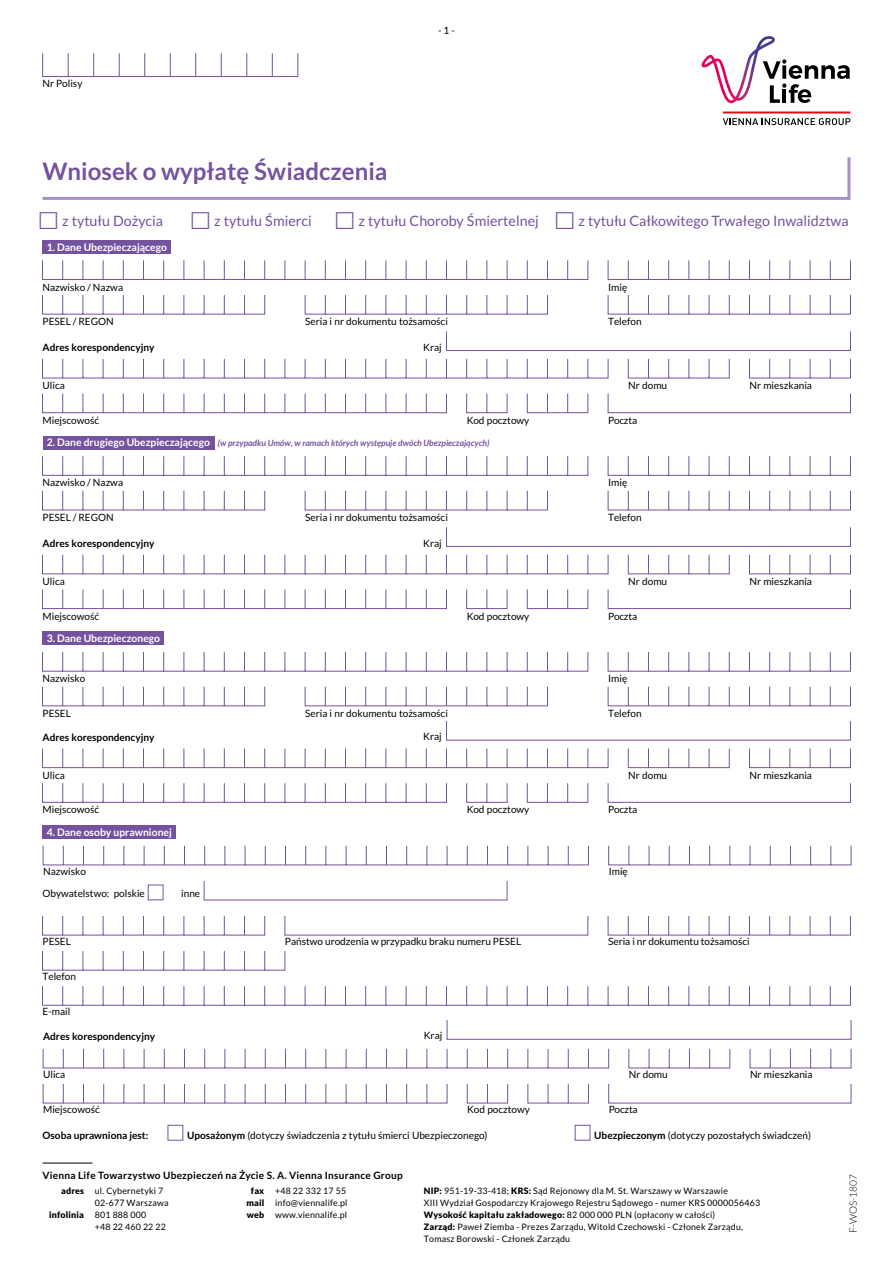
<style>
.page{position:relative;width:893px;height:1263px;background:#fff}
.page>*{position:absolute;margin:0;border:0;box-sizing:border-box;transform-origin:0 0}
.t1{font:700 24px "Lato";color:#75529d}
.t2{font:14.25px "Lato";color:#75529d}
.t3{font:700 10.35px "Lato";color:#fff}
.t4{font:10.05px "Lato";color:#000}
.t5{font:700 10.05px "Lato";color:#000}
.t6{font:700 10.05px "Lato";letter-spacing:.025em;color:#000}
.t7{font:300 10.05px "Lato";color:#000}
.t8{font:8.85px/12px "Lato";letter-spacing:.02em;color:#000}
.t9{font:900 8.85px "Lato";letter-spacing:.02em;color:#000}
.t10{font:italic 700 8.55px "Lato";color:#75529d}
.s1{font-style:normal;font-size:10.35px;color:#fff}
.s2{font-weight:700}
.s3{font-weight:900}
.s4{font-weight:400}
</style>
<div class="page">
<div style="left:575px;top:1125px;width:15px;height:15px;border:1px solid #75529d"></div>
<div style="left:168px;top:1125px;width:15px;height:15px;border:1px solid #75529d"></div>
<div style="left:43px;top:825px;width:133px;height:14px;background:#75529d"></div>
<div style="left:43px;top:632px;width:121px;height:13px;background:#75529d"></div>
<svg style="left:42px;top:652px;width:809px;height:20px"></svg>
<svg style="left:42px;top:686px;width:223px;height:20px"></svg>
<svg style="left:304px;top:686px;width:547px;height:20px"></svg>
<svg style="left:42px;top:721px;width:809px;height:82px"></svg>
<div style="left:43px;top:436px;width:171px;height:13px;background:#75529d"></div>
<svg style="left:42px;top:456px;width:809px;height:20px"></svg>
<svg style="left:42px;top:490px;width:223px;height:21px"></svg>
<svg style="left:304px;top:490px;width:547px;height:21px"></svg>
<svg style="left:42px;top:527px;width:809px;height:82px"></svg>
<div style="left:43px;top:240px;width:128px;height:13px;background:#75529d"></div>
<svg style="left:42px;top:260px;width:809px;height:20px"></svg>
<svg style="left:42px;top:295px;width:223px;height:20px"></svg>
<svg style="left:304px;top:295px;width:547px;height:20px"></svg>
<svg style="left:42px;top:331px;width:809px;height:82px"></svg>
<svg style="left:42px;top:845px;width:810px;height:259px"></svg>
<svg style="left:42px;top:950px;width:244px;height:21px"></svg>
<svg style="left:42px;top:985px;width:809px;height:21px"></svg>
<div style="left:148px;top:885px;width:15px;height:15px;border:1px solid #75529d"></div>
<svg style="left:607px;top:915px;width:244px;height:21px"></svg>
<svg style="left:42px;top:915px;width:223px;height:21px"></svg>
<svg style="left:43px;top:157px;width:807px;height:43px"></svg>
<hr style="left:43px;top:1163px;width:50px;height:1px;background:#000">
<svg style="left:42px;top:53px;width:256px;height:24px"></svg>
<hr style="left:723px;top:112px;width:127px;height:1px;background:#e30613">
<svg style="left:723px;top:118px;width:127px;height:7px"></svg>
<svg style="left:701px;top:36px;width:149px;height:67px"></svg>
<p class="t4" style="left:43px;top:78px;width:41px">Nr Polisy</p>
<h1 class="t1" style="left:43px;top:158px;width:346px">Wniosek o wypłatę Świadczenia</h1>
<p class="t4" style="left:438px;top:25px;width:18px">- 1 -</p>
<h2 class="t2" style="left:62px;top:213px;width:102px">z tytułu Dożycia</h2>
<h2 class="t2" style="left:214px;top:213px;width:99px">z tytułu Śmierci</h2>
<h2 class="t2" style="left:359px;top:213px;width:182px">z tytułu Choroby Śmiertelnej</h2>
<h2 class="t2" style="left:578px;top:213px;width:272px">z tytułu Całkowitego Trwałego Inwalidztwa</h2>
<p class="t3" style="left:47px;top:241px;width:122px">1. Dane Ubezpieczającego</p>
<p class="t4" style="left:43px;top:281px;width:82px">Nazwisko / Nazwa</p>
<p class="t4" style="left:608px;top:281px;width:21px">Imię</p>
<p class="t4" style="left:43px;top:316px;width:73px">PESEL / REGON</p>
<p class="t4" style="left:305px;top:316px;width:144px">Seria i nr dokumentu tożsamości</p>
<p class="t4" style="left:608px;top:316px;width:35px">Telefon</p>
<p class="t5" style="left:43px;top:342px;width:114px">Adres korespondencyjny</p>
<p class="t4" style="left:423px;top:342px;width:20px">Kraj</p>
<p class="t4" style="left:43px;top:380px;width:24px">Ulica</p>
<p class="t4" style="left:628px;top:380px;width:40px">Nr domu</p>
<p class="t4" style="left:749px;top:380px;width:64px">Nr mieszkania</p>
<p class="t4" style="left:43px;top:415px;width:58px">Miejscowość</p>
<p class="t4" style="left:467px;top:415px;width:64px">Kod pocztowy</p>
<p class="t4" style="left:608px;top:415px;width:31px">Poczta</p>
<p class="t10" style="left:47px;top:438px;width:444px"><span class="s1">2. Dane drugiego Ubezpieczającego</span> (w przypadku Umów, w ramach których występuje dwóch Ubezpieczających)</p>
<p class="t4" style="left:43px;top:477px;width:82px">Nazwisko / Nazwa</p>
<p class="t4" style="left:608px;top:477px;width:21px">Imię</p>
<p class="t4" style="left:43px;top:512px;width:73px">PESEL / REGON</p>
<p class="t4" style="left:305px;top:512px;width:144px">Seria i nr dokumentu tożsamości</p>
<p class="t4" style="left:608px;top:512px;width:35px">Telefon</p>
<p class="t5" style="left:43px;top:538px;width:114px">Adres korespondencyjny</p>
<p class="t4" style="left:423px;top:537px;width:20px">Kraj</p>
<p class="t4" style="left:43px;top:576px;width:24px">Ulica</p>
<p class="t4" style="left:628px;top:576px;width:40px">Nr domu</p>
<p class="t4" style="left:749px;top:576px;width:64px">Nr mieszkania</p>
<p class="t4" style="left:43px;top:610px;width:58px">Miejscowość</p>
<p class="t4" style="left:467px;top:610px;width:64px">Kod pocztowy</p>
<p class="t4" style="left:608px;top:610px;width:31px">Poczta</p>
<p class="t3" style="left:47px;top:632px;width:115px">3. Dane Ubezpieczonego</p>
<p class="t4" style="left:43px;top:673px;width:44px">Nazwisko</p>
<p class="t4" style="left:608px;top:673px;width:21px">Imię</p>
<p class="t4" style="left:43px;top:708px;width:30px">PESEL</p>
<p class="t4" style="left:305px;top:708px;width:144px">Seria i nr dokumentu tożsamości</p>
<p class="t4" style="left:608px;top:708px;width:35px">Telefon</p>
<p class="t5" style="left:43px;top:731px;width:114px">Adres korespondencyjny</p>
<p class="t4" style="left:423px;top:731px;width:20px">Kraj</p>
<p class="t4" style="left:43px;top:769px;width:24px">Ulica</p>
<p class="t4" style="left:628px;top:769px;width:40px">Nr domu</p>
<p class="t4" style="left:749px;top:769px;width:64px">Nr mieszkania</p>
<p class="t4" style="left:43px;top:804px;width:58px">Miejscowość</p>
<p class="t4" style="left:467px;top:804px;width:64px">Kod pocztowy</p>
<p class="t4" style="left:608px;top:804px;width:31px">Poczta</p>
<p class="t3" style="left:47px;top:826px;width:127px">4. Dane osoby uprawnionej</p>
<p class="t4" style="left:43px;top:865px;width:44px">Nazwisko</p>
<p class="t4" style="left:609px;top:865px;width:21px">Imię</p>
<p class="t4" style="left:43px;top:888px;width:104px">Obywatelstwo: polskie</p>
<p class="t4" style="left:181px;top:888px;width:21px">inne</p>
<p class="t4" style="left:43px;top:936px;width:30px">PESEL</p>
<p class="t4" style="left:285px;top:936px;width:238px">Państwo urodzenia w przypadku braku numeru PESEL</p>
<p class="t4" style="left:608px;top:936px;width:143px">Seria i nr dokumentu tożsamości</p>
<p class="t4" style="left:43px;top:971px;width:35px">Telefon</p>
<p class="t4" style="left:43px;top:1006px;width:29px">E-mail</p>
<p class="t5" style="left:43px;top:1030px;width:114px">Adres korespondencyjny</p>
<p class="t4" style="left:424px;top:1030px;width:20px">Kraj</p>
<p class="t4" style="left:43px;top:1069px;width:24px">Ulica</p>
<p class="t4" style="left:629px;top:1069px;width:40px">Nr domu</p>
<p class="t4" style="left:750px;top:1069px;width:64px">Nr mieszkania</p>
<p class="t4" style="left:43px;top:1104px;width:58px">Miejscowość</p>
<p class="t4" style="left:467px;top:1104px;width:64px">Kod pocztowy</p>
<p class="t4" style="left:609px;top:1104px;width:31px">Poczta</p>
<p class="t5" style="left:43px;top:1129px;width:108px">Osoba uprawniona jest:</p>
<p class="t4" style="left:187px;top:1130px;width:302px"><span class="s2">Uposażonym</span> (dotyczy świadczenia z tytułu śmierci Ubezpieczonego)</p>
<p class="t4" style="left:594px;top:1130px;width:218px"><span class="s2">Ubezpieczonym</span> (dotyczy pozostałych świadczeń)</p>
<p class="t6" style="left:43px;top:1169px;width:362px">Vienna Life Towarzystwo Ubezpieczeń na Życie S. A. Vienna Insurance Group</p>
<p class="t8" style="left:61px;top:1185px;width:104px"><span class="s3">adres</span> ul. Cybernetyki 7</p>
<p class="t8" style="left:95px;top:1197px;width:75px">02-677 Warszawa</p>
<p class="t9" style="left:49px;top:1210px;width:99px">infolinia <span class="s4">801 888 000</span></p>
<p class="t8" style="left:95px;top:1221px;width:73px">+48 22 460 22 22</p>
<p class="t8" style="left:246px;top:1185px;width:103px;text-align:center"><span class="s3">fax</span> +48 22 332 17 55 <span class="s3">mail</span> info@viennalife.pl <span class="s3">web</span> www.viennalife.pl</p>
<p class="t8" style="left:424px;top:1185px;width:338px"><span class="s3">NIP:</span> 951-19-33-418; <span class="s3">KRS:</span> Sąd Rejonowy dla M. St. Warszawy w Warszawie<br>XIII Wydział Gospodarczy Krajowego Rejestru Sądowego - numer KRS 0000056463<br><span class="s3">Wysokość kapitału zakładowego:</span> 82 000 000 PLN (opłacony w całości)<br><span class="s3">Zarząd:</span> Paweł Ziemba - Prezes Zarządu, Witold Czechowski - Członek Zarządu, Tomasz Borowski - Członek Zarządu</p>
<p class="t7" style="left:848px;top:1233px;width:60px;rotate:-90deg">F-WOS-1807</p>
</div>
